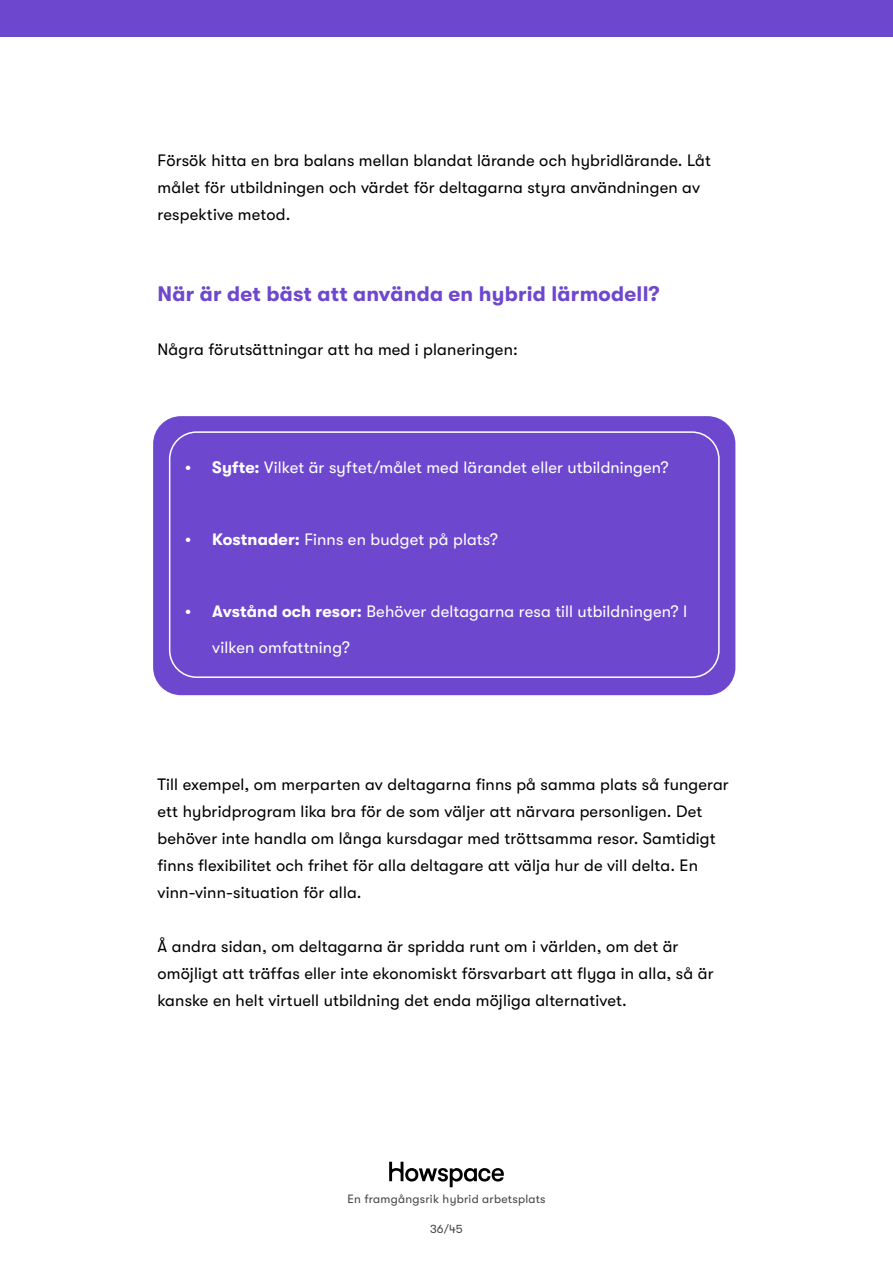
<style>
.page{position:relative;width:893px;height:1263px;background:#fff}
.page>*{position:absolute;margin:0;border:0;box-sizing:border-box;transform-origin:0 0}
.t1{font:700 21px "GT Walsheim Pro";letter-spacing:.01em;color:#6e47cf}
.t2{font:16.5px/27px "GT Walsheim Pro";letter-spacing:.01em;color:#000}
.t3{font:16.5px/36px "GT Walsheim Pro";letter-spacing:.005em;color:#fff}
.t4{font:12px "GT Walsheim Pro";letter-spacing:.02em;color:#464547}
.s1{font-weight:700}
</style>
<div class="page">
<svg style="left:389px;top:1162px;width:115px;height:25px"></svg>
<div style="left:0;top:0;width:893px;height:36px;background:#6e47cf"></div>
<div style="left:154px;top:417px;width:581px;height:277px;background:#6e47cf;border-radius:27px"></div>
<div style="left:153px;top:416px;width:582px;height:279px;border:2px solid #6e47cf;border-radius:27px"></div>
<div style="left:169px;top:431px;width:551px;height:247px;border:2px solid #fff;border-radius:27px"></div>
<p class="t2" style="left:158px;top:147px;width:555px">Försök hitta en bra balans mellan blandat lärande och hybridlärande. Låt målet för utbildningen och värdet för deltagarna styra användningen av respektive metod.</p>
<p class="t1" style="left:158px;top:282px;width:503px">När är det bäst att använda en hybrid lärmodell?</p>
<p class="t2" style="left:158px;top:336px;width:362px">Några förutsättningar att ha med i planeringen:</p>
<p class="t3" style="left:185px;top:449px;width:485px"><span class="s1">• Syfte:</span> Vilket är syftet/målet med lärandet eller utbildningen?</p>
<p class="t3" style="left:185px;top:521px;width:314px"><span class="s1">• Kostnader:</span> Finns en budget på plats?</p>
<p class="t3" style="left:212px;top:593px;width:476px;text-indent:-27px"><span class="s1">• Avstånd och resor:</span> Behöver deltagarna resa till utbildningen? I vilken omfattning?</p>
<p class="t2" style="left:158px;top:771px;width:573px">Till exempel, om merparten av deltagarna finns på samma plats så fungerar ett hybridprogram lika bra för de som väljer att närvara personligen. Det behöver inte handla om långa kursdagar med tröttsamma resor. Samtidigt finns flexibilitet och frihet för alla deltagare att välja hur de vill delta. En vinn-vinn-situation för alla.</p>
<p class="t2" style="left:158px;top:933px;width:558px">Å andra sidan, om deltagarna är spridda runt om i världen, om det är omöjligt att träffas eller inte ekonomiskt försvarbart att flyga in alla, så är kanske en helt virtuell utbildning det enda möjliga alternativet.</p>
<p class="t4" style="left:347px;top:1192px;width:200px">En framgångsrik hybrid arbetsplats</p>
<p class="t4" style="left:430px;top:1222px;width:34px">36/45</p>
</div>
